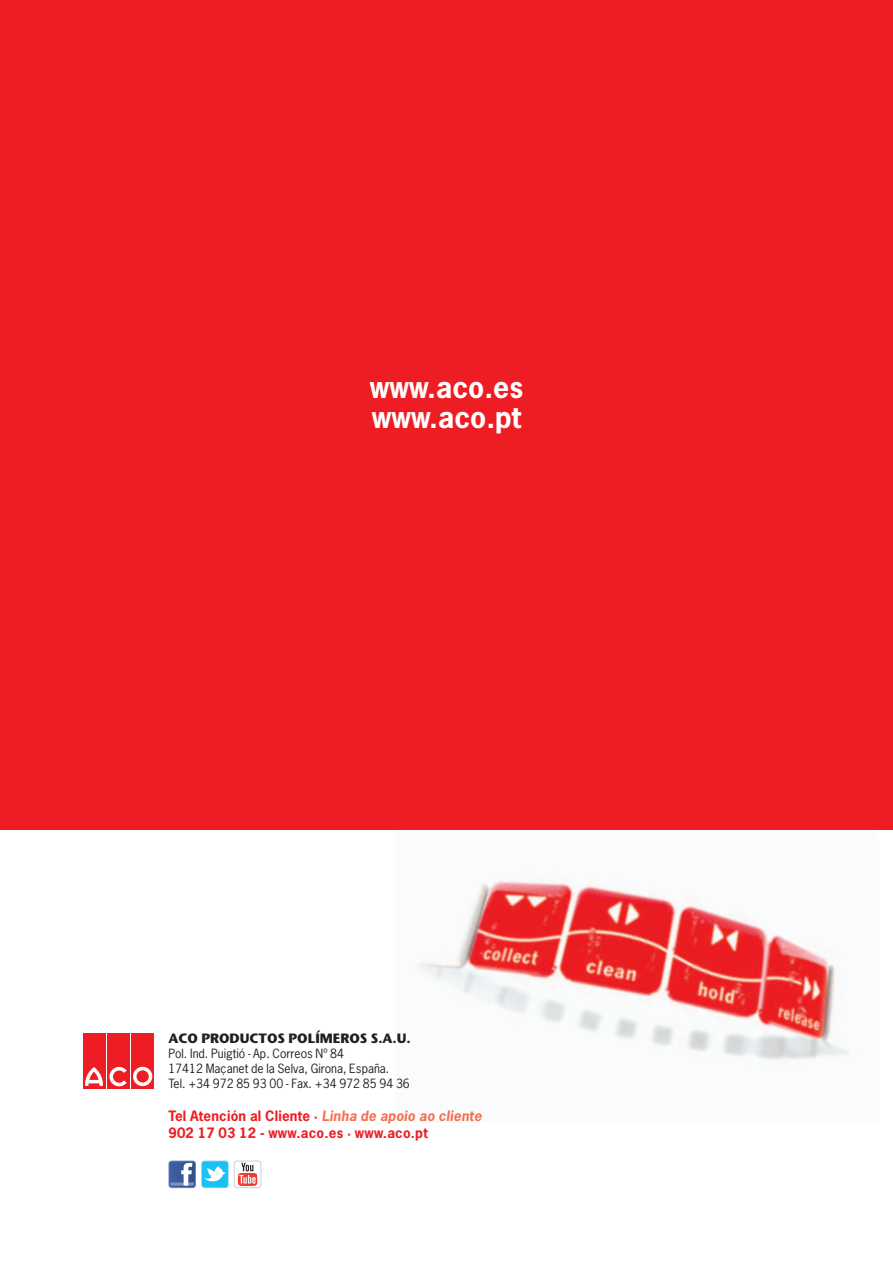
<style>
.page{position:relative;width:893px;height:1263px;background:#fff}
.page>*{position:absolute;margin:0;border:0;box-sizing:border-box;transform-origin:0 0}
.t1{font:700 28.35px "News Gothic";color:#fff}
.t2{font:700 13.5px "News Gothic";letter-spacing:.015em;color:#ee1d23}
.t3{font:700 13.5px "Stone Sans";color:#231f20}
.t4{font:12px "News Gothic";color:#231f20}
.s1{font-style:italic;color:#f36f51}
</style>
<div class="page">
<img style="left:395px;top:829px;width:484px;height:232px">
<div style="left:0;top:0;width:893px;height:829px;background:#ee1d23"></div>
<div style="left:83px;top:1033px;width:22px;height:55px;background:#ee1d23"></div>
<div style="left:107px;top:1033px;width:23px;height:55px;background:#ee1d23"></div>
<div style="left:131px;top:1033px;width:23px;height:55px;background:#ee1d23"></div>
<svg style="left:133px;top:1067px;width:19px;height:19px"></svg>
<svg style="left:85px;top:1067px;width:42px;height:19px"></svg>
<svg style="left:168px;top:1160px;width:28px;height:28px"></svg>
<svg style="left:169px;top:1161px;width:26px;height:26px"></svg>
<svg style="left:234px;top:1160px;width:27px;height:28px"></svg>
<svg style="left:235px;top:1161px;width:25px;height:26px"></svg>
<svg style="left:238px;top:1163px;width:19px;height:23px"></svg>
<svg style="left:201px;top:1160px;width:28px;height:28px"></svg>
<p class="t1" style="left:370px;top:369px;width:155px">www.aco.es</p>
<p class="t1" style="left:372px;top:399px;width:151px">www.aco.pt</p>
<p class="t3" style="left:168px;top:1030px;width:244px">ACO PRODUCTOS POLÍMEROS S.A.U.</p>
<p class="t4" style="left:168px;top:1046px;width:177px">Pol. Ind. Puigtió - Ap. Correos Nº 84</p>
<p class="t4" style="left:168px;top:1061px;width:222px">17412 Maçanet de la Selva, Girona, España.</p>
<p class="t4" style="left:168px;top:1076px;width:243px">Tel. +34 972 85 93 00 - Fax. +34 972 85 94 36</p>
<p class="t2" style="left:168px;top:1107px;width:315px">Tel Atención al Cliente · <span class="s1">Linha de apoio ao cliente</span></p>
<p class="t2" style="left:168px;top:1124px;width:261px">902 17 03 12 - www.aco.es · www.aco.pt</p>
</div>
